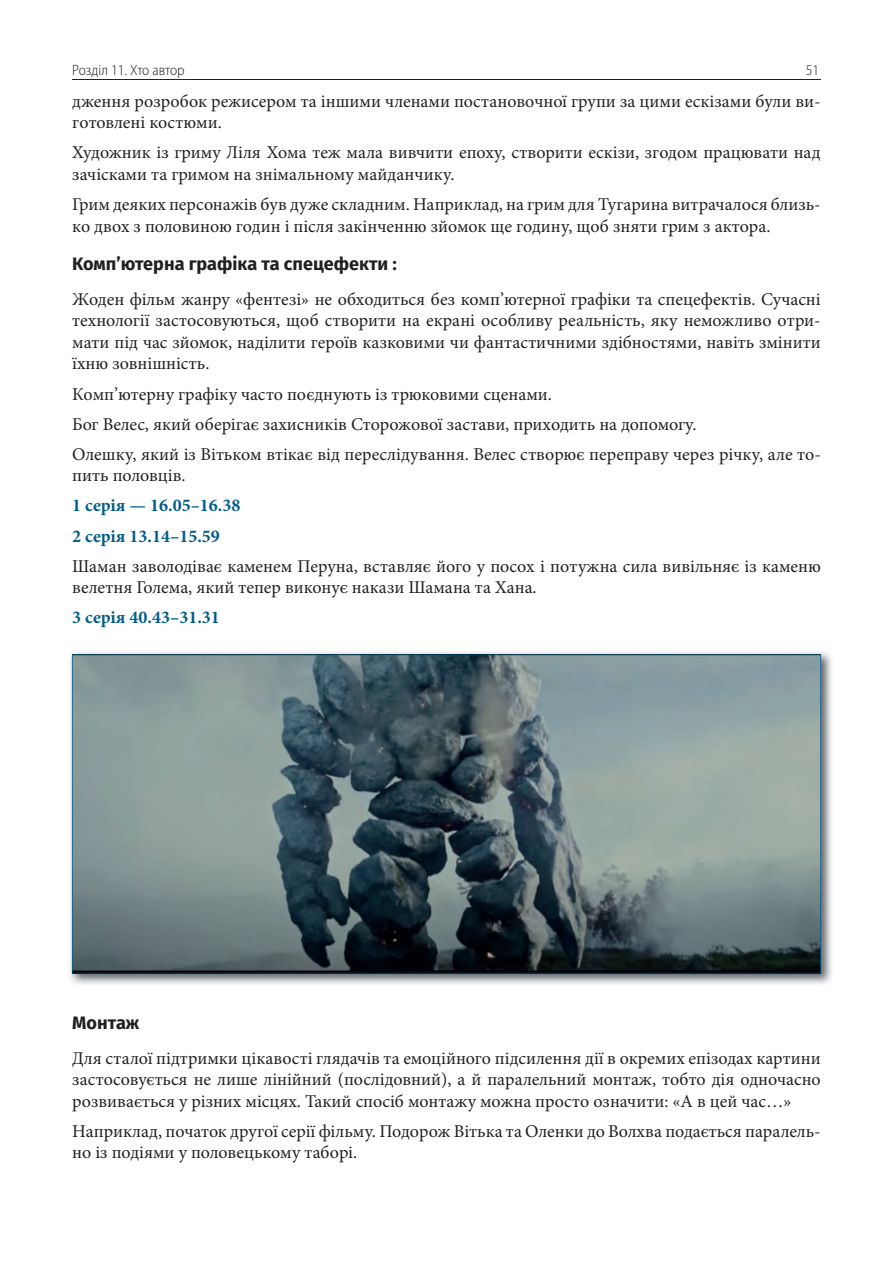
<style>
.page{position:relative;width:893px;height:1263px;background:#fff}
.page>*{position:absolute;margin:0;border:0;box-sizing:border-box;transform-origin:0 0}
.t1{font:18px/21.6px "Minion Pro";color:#231f20}
.t2{font:700 18px/30.2px "Minion Pro";color:#005d87}
.t3{font:700 18px "Fira Sans OT";color:#231f20}
.t4{font:300 semi-condensed 15px "Myriad Pro";color:#231f20}
</style>
<div class="page">
<hr style="left:72px;top:79px;width:749px;height:1px;background:#231f20">
<img style="left:70px;top:652px;width:762px;height:332px">
<svg style="left:72px;top:654px;width:749px;height:319px;background:#66777a"></svg>
<p class="t4" style="left:72px;top:62px;width:114px">Розділ 11. Хто автор</p>
<p class="t4" style="left:806px;top:62px;width:15px">51</p>
<p class="t1" style="left:72px;top:90px;width:750px">дження розробок режисером та іншими членами постановочної групи за цими ескізами були ви&shy;готовлені костюми.</p>
<p class="t1" style="left:72px;top:142px;width:750px">Художник із гриму Ліля Хома теж мала вивчити епоху, створити ескізи, згодом працювати над зачісками та гримом на знімальному майданчику.</p>
<p class="t1" style="left:72px;top:194px;width:750px">Грим деяких персонажів був дуже складним. Наприклад, на грим для Тугарина витрачалося близь&shy;ко двох з половиною годин і після закінченню зйомок ще годину, щоб зняти грим з актора.</p>
<p class="t3" style="left:72px;top:251px;width:326px">Комп’ютерна графіка та спецефекти :</p>
<p class="t1" style="left:72px;top:288px;width:750px;text-align:justify">Жоден фільм жанру «фентезі» не обходиться без комп’ютерної графіки та спецефектів. Сучасні технології застосовуються, щоб створити на екрані особливу реальність, яку неможливо отри&shy;мати під час зйомок, наділити героїв казковими чи фантастичними здібностями, навіть змінити їхню зовнішність.</p>
<p class="t1" style="left:72px;top:379px;width:750px;line-height:30.2px">Комп’ютерну графіку часто поєднують із трюковими сценами.<br>Бог Велес, який оберігає захисників Сторожової застави, приходить на допомогу.<br>Олешку, який із Вітьком втікає від переслідування. Велес створює переправу через річку, але то-</p>
<p class="t1" style="left:72px;top:465px;width:115px">пить половців.</p>
<p class="t2" style="left:72px;top:490px;width:170px">1 серія — 16.05–16.38<br>2 серія 13.14–15.59</p>
<p class="t1" style="left:72px;top:555px;width:750px">Шаман заволодіває каменем Перуна, вставляє його у посох і потужна сила вивільняє із каменю велетня Голема, який тепер виконує накази Шамана та Хана.</p>
<p class="t2" style="left:72px;top:602px;width:149px">3 серія 40.43–31.31</p>
<p class="t3" style="left:72px;top:1010px;width:68px">Монтаж</p>
<p class="t1" style="left:72px;top:1047px;width:750px;text-align:justify">Для сталої підтримки цікавості глядачів та емоційного підсилення дії в окремих епізодах картини застосовується не лише лінійний (послідовний), а й паралельний монтаж, тобто дія одночасно розвивається у різних місцях. Такий спосіб монтажу можна просто означити: «А в цей час…»</p>
<p class="t1" style="left:72px;top:1120px;width:750px">Наприклад, початок другої серії фільму. Подорож Вітька та Оленки до Волхва подається паралель&shy;но із подіями у половецькому таборі.</p>
</div>
